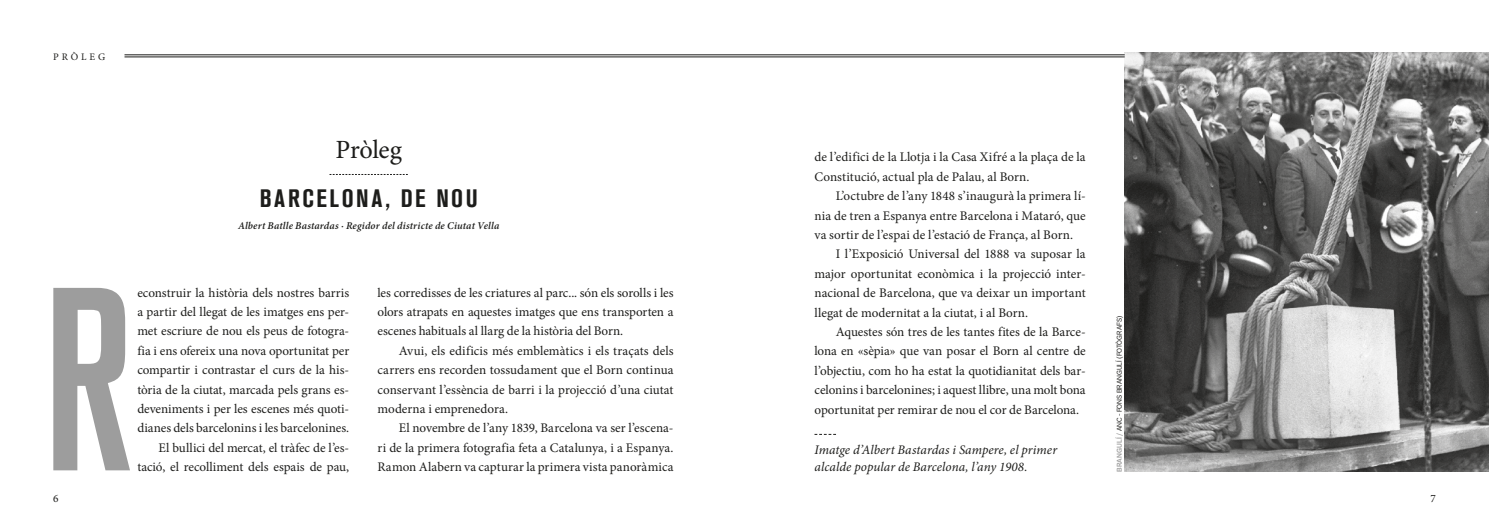
<style>
.page{position:relative;width:1489px;height:525px;background:#fff}
.page>*{position:absolute;margin:0;border:0;box-sizing:border-box;transform-origin:0 0}
.t1{font:500 condensed 258.12px "Akzidenz Grotesk BQ";color:#9d9d9d}
.t2{font:26.25px "Minion Pro";letter-spacing:-.015em;color:#1d1d1b}
.t3{font:700 condensed 25px "Akzidenz Grotesk BQ";letter-spacing:.1em;color:#1d1d1b}
.t4{font:13.12px/19.4px "Minion Pro";color:#1d1d1b;text-align:justify}
.t5{font:italic 13.12px/16.9px "Minion Pro";letter-spacing:.005em;color:#1d1d1b}
.t6{font:11.25px "Minion Pro";color:#1d1d1b}
.t7{font:italic 600 10.38px "Minion Pro";letter-spacing:.015em;color:#1d1d1b}
.t8{font:10px "Minion Pro";letter-spacing:.285em;color:#1d1d1b}
.t9{font:6.88px "Akzid Grtsk Next";color:#1d1d1b}
.s1{font-weight:500;color:#9d9d9d}
</style>
<div class="page">
<img style="left:1124px;top:52px;width:364px;height:419px">
<svg style="left:329px;top:174px;width:79px;height:1px"></svg>
<svg style="left:814px;top:433px;width:22px;height:1px"></svg>
<hr style="left:124px;top:55px;width:1000px;height:1px;background:#1d1d1b">
<hr style="left:124px;top:57px;width:1000px;height:1px;background:#1d1d1b">
<p class="t8" style="left:53px;top:50px;width:54px">PRÒLEG</p>
<h2 class="t2" style="left:335px;top:132px;width:68px">Pròleg</h2>
<h3 class="t3" style="left:260px;top:183px;width:219px">BARCELONA, DE NOU</h3>
<p class="t7" style="left:238px;top:219px;width:263px">Albert Batlle Bastardas · Regidor del districte de Ciutat Vella</p>
<h1 class="t1" style="left:43px;top:235px;width:93px">R</h1>
<p class="t4" style="left:137px;top:282px;width:213px;text-align:right">econstruir la història dels nostres barris a partir del llegat de les imatges ens per&shy;met escriure de nou els peus de fotogra&shy;fia i ens ofereix una nova oportunitat per compartir i contrastar el curs de la his&shy;tòria de la ciutat, marcada pels grans es&shy;deveniments i per les escenes més quoti&shy;dianes dels barcelonins i les barcelonines.<br>El bullici del mercat, el tràfec de l’es&shy;tació, el recolliment dels espais de pau,</p>
<p class="t4" style="left:377px;top:282px;width:297px">les corredisses de les criatures al parc... són els sorolls i les olors atrapats en aquestes imatges que ens transporten a escenes habituals al llarg de la història del Born.</p>
<p class="t4" style="left:377px;top:341px;width:297px;text-indent:21px">Avui, els edificis més emblemàtics i els traçats dels carrers ens recorden tossudament que el Born continua conservant l’essència de barri i la projecció d’una ciutat moderna i emprenedora.</p>
<p class="t4" style="left:377px;top:418px;width:297px;text-indent:21px">El novembre de l’any 1839, Barcelona va ser l’escena&shy;ri de la primera fotografia feta a Catalunya, i a Espanya.<br>Ramon Alabern va capturar la primera vista panoràmica</p>
<p class="t4" style="left:814px;top:147px;width:273px">de l’edifici de la Llotja i la Casa Xifré a la plaça de la<br>Constitució, actual pla de Palau, al Born.</p>
<p class="t4" style="left:835px;top:186px;width:251px">L’octubre de l’any 1848 s’inaugurà la primera lí-</p>
<p class="t4" style="left:814px;top:206px;width:273px">nia de tren a Espanya entre Barcelona i Mataró, que</p>
<p class="t4" style="left:814px;top:225px;width:260px">va sortir de l’espai de l’estació de França, al Born.</p>
<p class="t4" style="left:835px;top:244px;width:251px">I l’Exposició Universal del 1888 va suposar la</p>
<p class="t4" style="left:814px;top:264px;width:273px">major oportunitat econòmica i la projecció inter-</p>
<p class="t4" style="left:814px;top:283px;width:273px">nacional de Barcelona, que va deixar un important</p>
<p class="t4" style="left:814px;top:302px;width:215px">llegat de modernitat a la ciutat, i al Born.</p>
<p class="t4" style="left:835px;top:322px;width:251px">Aquestes són tres de les tantes fites de la Barce-</p>
<p class="t4" style="left:814px;top:341px;width:273px">lona en «sèpia» que van posar el Born al centre de</p>
<p class="t4" style="left:814px;top:360px;width:273px">l’objectiu, com ho ha estat la quotidianitat dels bar-</p>
<p class="t4" style="left:814px;top:380px;width:273px">celonins i barcelonines; i aquest llibre, una molt bona</p>
<p class="t4" style="left:814px;top:399px;width:266px">oportunitat per remirar de nou el cor de Barcelona.</p>
<p class="t5" style="left:814px;top:441px;width:244px">Imatge d’Albert Bastardas i Sampere, el primer alcalde popular de Barcelona, l’any 1908.</p>
<p class="t9" style="left:1114px;top:471px;width:157px;rotate:-90deg"><span class="s1">BRANGULÍ /</span> ANC - FONS BRANGULÍ (FOTÒGRAFS)</p>
<p class="t6" style="left:53px;top:491px;width:7px">6</p>
<p class="t6" style="left:1430px;top:491px;width:7px">7</p>
</div>
